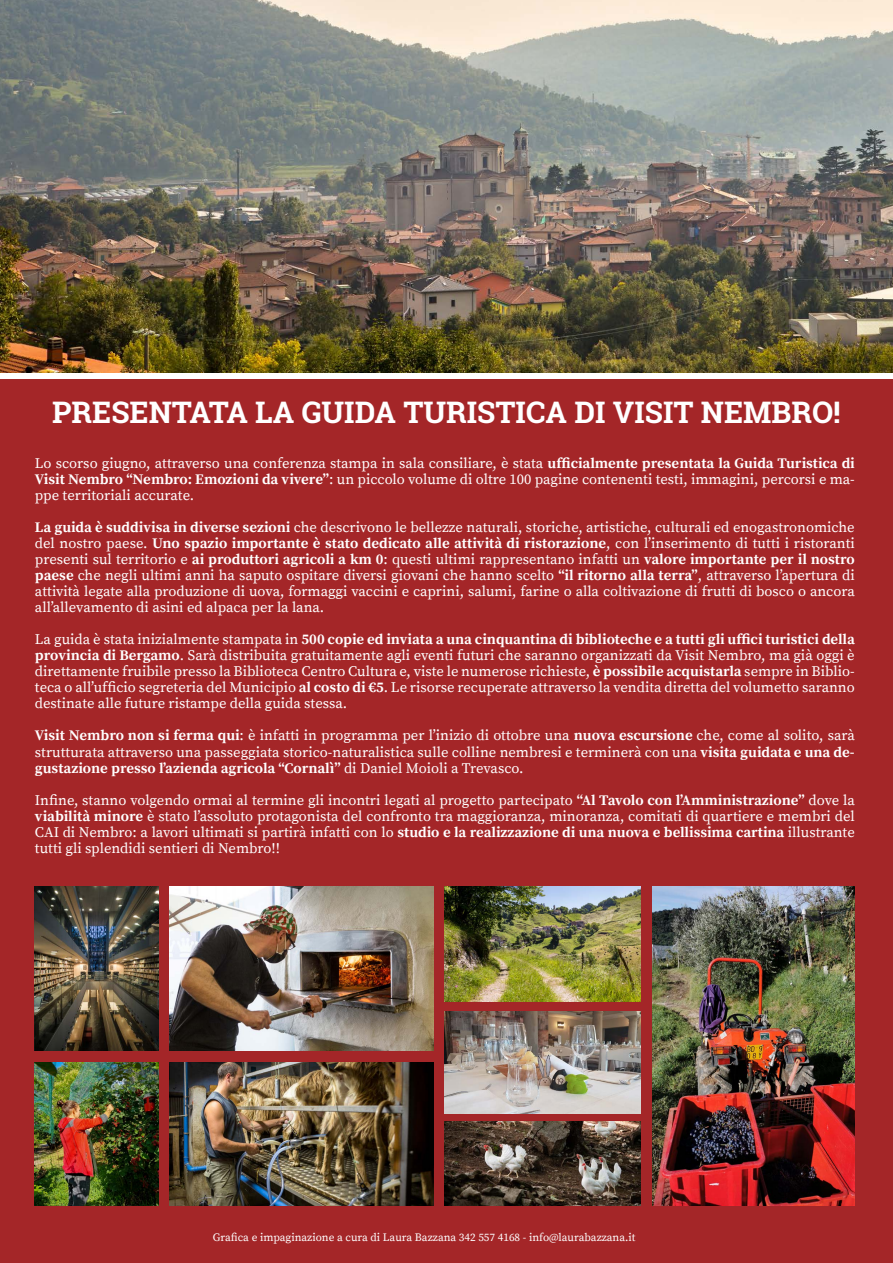
<style>
.page{position:relative;width:893px;height:1263px;background:#fff}
.page>*{position:absolute;margin:0;border:0;box-sizing:border-box;transform-origin:0 0}
.t1{font:700 30px "Roboto Slab";color:#fff}
.t2{font:14.55px/16px "Source Serif Pro";color:#fff;text-align:justify}
.t3{font:11.25px "Source Serif Pro";color:#fff}
.s1{font-weight:700}
</style>
<div class="page">
<div style="left:0;top:379px;width:893px;height:884px;background:#a42628"></div>
<img style="left:0;top:0;width:893px;height:372px">
<img style="left:169px;top:1063px;width:265px;height:142px">
<img style="left:445px;top:1121px;width:196px;height:84px">
<img style="left:653px;top:887px;width:202px;height:318px">
<img style="left:35px;top:1063px;width:124px;height:142px">
<img style="left:445px;top:1011px;width:196px;height:102px">
<img style="left:35px;top:887px;width:124px;height:163px">
<img style="left:445px;top:887px;width:196px;height:114px">
<img style="left:169px;top:887px;width:265px;height:163px">
<h1 class="t1" style="left:52px;top:391px;width:790px">PRESENTATA LA GUIDA TURISTICA DI VISIT NEMBRO!</h1>
<p class="t2" style="left:35px;top:455px;width:821px">Lo scorso giugno, attraverso una conferenza stampa in sala consiliare, è stata <span class="s1">ufficialmente presentata la Guida Turistica di Visit Nembro “Nembro: Emozioni da vivere”</span>: un piccolo volume di oltre 100 pagine contenenti testi, immagini, percorsi e ma&shy;ppe territoriali accurate.</p>
<p class="t2" style="left:35px;top:519px;width:821px"><span class="s1">La guida è suddivisa in diverse sezioni</span> che descrivono le bellezze naturali, storiche, artistiche, culturali ed enogastronomiche del nostro paese. <span class="s1">Uno spazio importante è stato dedicato alle attività di ristorazione</span>, con l’inserimento di tutti i ristoranti presenti sul territorio e <span class="s1">ai produttori agricoli a km 0</span>: questi ultimi rappresentano infatti un <span class="s1">valore importante per il nostro paese</span> che negli ultimi anni ha saputo ospitare diversi giovani che hanno scelto <span class="s1">“il ritorno alla terra”</span>, attraverso l’apertura di attività legate alla produzione di uova, formaggi vaccini e caprini, salumi, farine o alla coltivazione di frutti di bosco o ancora all’allevamento di asini ed alpaca per la lana.</p>
<p class="t2" style="left:35px;top:632px;width:821px">La guida è stata inizialmente stampata in <span class="s1">500 copie ed inviata a una cinquantina di biblioteche e a tutti gli uffici turistici della provincia di Bergamo</span>. Sarà distribuita gratuitamente agli eventi futuri che saranno organizzati da Visit Nembro, ma già oggi è direttamente fruibile presso la Biblioteca Centro Cultura e, viste le numerose richieste, <span class="s1">è possibile acquistarla</span> sempre in Biblio&shy;teca o all’ufficio segreteria del Municipio <span class="s1">al costo di €5</span>. Le risorse recuperate attraverso la vendita diretta del volumetto saranno destinate alle future ristampe della guida stessa.</p>
<p class="t2" style="left:35px;top:728px;width:821px"><span class="s1">Visit Nembro non si ferma qui</span>: è infatti in programma per l’inizio di ottobre una <span class="s1">nuova escursione</span> che, come al solito, sarà strutturata attraverso una passeggiata storico-naturalistica sulle colline nembresi e terminerà con una <span class="s1">visita guidata e una de&shy;gustazione presso l’azienda agricola “Cornalì”</span> di Daniel Moioli a Trevasco.</p>
<p class="t2" style="left:35px;top:792px;width:821px">Infine, stanno volgendo ormai al termine gli incontri legati al progetto partecipato <span class="s1">“Al Tavolo con l’Amministrazione”</span> dove la <span class="s1">viabilità minore</span> è stato l’assoluto protagonista del confronto tra maggioranza, minoranza, comitati di quartiere e membri del CAI di Nembro: a lavori ultimati si partirà infatti con lo <span class="s1">studio e la realizzazione di una nuova e bellissima cartina</span> illustrante tutti gli splendidi sentieri di Nembro!!</p>
<p class="t3" style="left:213px;top:1230px;width:424px">Grafica e impaginazione a cura di Laura Bazzana 342 557 4168 - info@laurabazzana.it</p>
</div>
